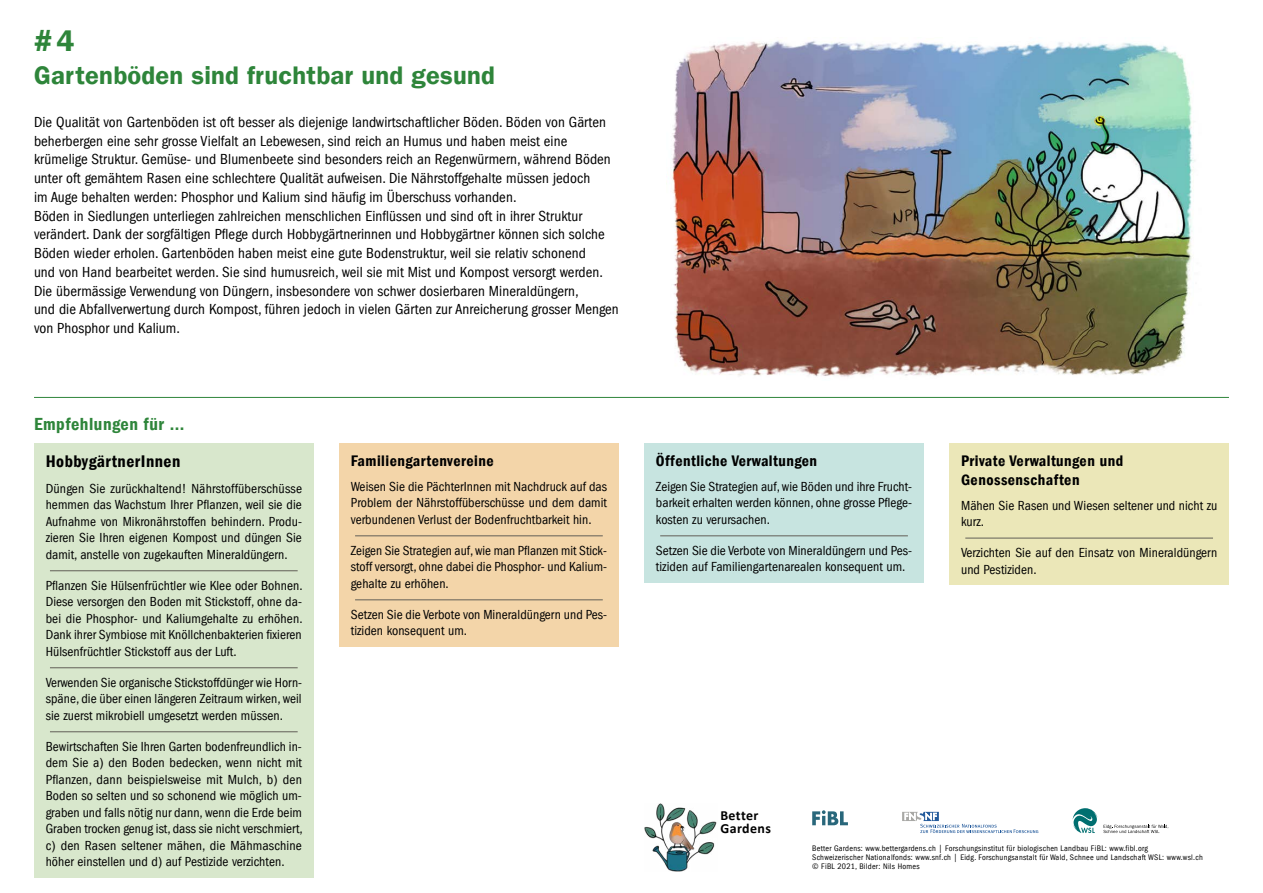
<style>
.page{position:relative;width:1263px;height:893px;background:#fff}
.page>*{position:absolute;margin:0;border:0;box-sizing:border-box;transform-origin:0 0}
.t1{font:30px "Franklin Gothic LT Com Dm";color:#2e853a}
.t2{font:25.5px "Franklin Gothic LT Com Dm";letter-spacing:.01em;color:#2e853a}
.t3{font:18px "Franklin Gothic LT Com Dm Cn";letter-spacing:.03em;color:#2e853a}
.t4{font:17.4px "Franklin Gothic LT Com Dm Cn";letter-spacing:.03em;color:#000}
.t5{font:15.75px/18.8px "Franklin Gothic LT Com Dm Cn";letter-spacing:.03em;color:#000}
.t6{font:condensed 15px/18.8px "Franklin Gothic LT Com";letter-spacing:.005em;color:#000}
.t7{font:700 13.95px/12.6px "Calibri";letter-spacing:.03em;color:#000}
.t8{font:condensed 13.5px/16.5px "Franklin Gothic LT Com";letter-spacing:.005em;color:#000;text-align:justify}
.t9{font:condensed 8.25px/9px "Franklin Gothic LT Com";letter-spacing:.03em;color:#000}
</style>
<div class="page">
<hr style="left:34px;top:397px;width:1195px;height:1px;background:#2e853a">
<svg style="left:812px;top:810px;width:36px;height:15px"></svg>
<img style="left:644px;top:804px;width:73px;height:68px">
<svg style="left:1072px;top:808px;width:97px;height:25px"></svg>
<svg style="left:902px;top:811px;width:37px;height:1px"></svg>
<svg style="left:902px;top:812px;width:136px;height:21px"></svg>
<img style="left:672px;top:40px;width:523px;height:337px">
<div style="left:34px;top:443px;width:280px;height:435px;background:#d8e7cc"></div>
<hr style="left:50px;top:570px;width:248px;height:1px;background:#625f57">
<hr style="left:50px;top:667px;width:248px;height:1px;background:#625f57">
<hr style="left:50px;top:731px;width:248px;height:1px;background:#625f57">
<div style="left:339px;top:443px;width:280px;height:204px;background:#f3d5a9"></div>
<hr style="left:355px;top:535px;width:248px;height:1px;background:#625f57">
<hr style="left:355px;top:599px;width:248px;height:1px;background:#625f57">
<div style="left:644px;top:443px;width:280px;height:140px;background:#c7e4e0"></div>
<hr style="left:660px;top:535px;width:248px;height:1px;background:#625f57">
<div style="left:949px;top:443px;width:280px;height:142px;background:#ebe7b8"></div>
<hr style="left:965px;top:538px;width:248px;height:1px;background:#625f57">
<h1 class="t1" style="left:34px;top:22px;width:42px">#4</h1>
<h2 class="t2" style="left:34px;top:60px;width:462px">Gartenböden sind fruchtbar und gesund</h2>
<p class="t6" style="left:34px;top:113px;width:586px">Die Qualität von Gartenböden ist oft besser als diejenige landwirtschaftlicher Böden. Böden von Gärten beherbergen eine sehr grosse Vielfalt an Lebewesen, sind reich an Humus und haben meist eine krümelige Struktur. Gemüse- und Blumenbeete sind besonders reich an Regenwürmern, während Böden unter oft gemähtem Rasen eine schlechtere Qualität aufweisen. Die Nährstoffgehalte müssen jedoch<br>im Auge behalten werden: Phosphor und Kalium sind häufig im Überschuss vorhanden.<br>Böden in Siedlungen unterliegen zahlreichen menschlichen Einflüssen und sind oft in ihrer Struktur verändert. Dank der sorgfältigen Pflege durch Hobbygärtnerinnen und Hobbygärtner können sich solche Böden wieder erholen. Gartenböden haben meist eine gute Bodenstruktur, weil sie relativ schonend<br>und von Hand bearbeitet werden. Sie sind humusreich, weil sie mit Mist und Kompost versorgt werden.<br>Die übermässige Verwendung von Düngern, insbesondere von schwer dosierbaren Mineraldüngern,<br>und die Abfallverwertung durch Kompost, führen jedoch in vielen Gärten zur Anreicherung grosser Mengen von Phosphor und Kalium.</p>
<h3 class="t3" style="left:34px;top:414px;width:152px">Empfehlungen für ...</h3>
<p class="t4" style="left:46px;top:451px;width:136px">HobbygärtnerInnen</p>
<p class="t8" style="left:46px;top:480px;width:258px">Düngen Sie zurückhaltend! Nährstoffüberschüsse hemmen das Wachstum Ihrer Pflanzen, weil sie die Aufnahme von Mikronährstoffen behindern. Produ&shy;zieren Sie Ihren eigenen Kompost und düngen Sie damit, anstelle von zugekauften Mineraldüngern.</p>
<p class="t8" style="left:46px;top:577px;width:258px">Pflanzen Sie Hülsenfrüchtler wie Klee oder Bohnen.<br>Diese versorgen den Boden mit Stickstoff, ohne da&shy;bei die Phosphor- und Kaliumgehalte zu erhöhen.<br>Dank ihrer Symbiose mit Knöllchenbakterien fixieren Hülsenfrüchtler Stickstoff aus der Luft.</p>
<p class="t8" style="left:46px;top:674px;width:258px">Verwenden Sie organische Stickstoffdünger wie Horn&shy;späne, die über einen längeren Zeitraum wirken, weil sie zuerst mikrobiell umgesetzt werden müssen.</p>
<p class="t8" style="left:46px;top:738px;width:259px">Bewirtschaften Sie Ihren Garten bodenfreundlich in&shy;dem Sie a) den Boden bedecken, wenn nicht mit Pflanzen, dann beispielsweise mit Mulch, b) den Boden so selten und so schonend wie möglich um&shy;graben und falls nötig nur dann, wenn die Erde beim Graben trocken genug ist, dass sie nicht verschmiert, c) den Rasen seltener mähen, die Mähmaschine höher einstellen und d) auf Pestizide verzichten.</p>
<p class="t5" style="left:351px;top:451px;width:144px">Familiengartenvereine</p>
<p class="t8" style="left:351px;top:478px;width:258px">Weisen Sie die PächterInnen mit Nachdruck auf das Problem der Nährstoffüberschüsse und dem damit verbundenen Verlust der Bodenfruchtbarkeit hin.</p>
<p class="t8" style="left:351px;top:542px;width:258px">Zeigen Sie Strategien auf, wie man Pflanzen mit Stick&shy;stoff versorgt, ohne dabei die Phosphor- und Kalium&shy;gehalte zu erhöhen.</p>
<p class="t8" style="left:351px;top:606px;width:258px">Setzen Sie die Verbote von Mineraldüngern und Pes&shy;tiziden konsequent um.</p>
<p class="t5" style="left:656px;top:451px;width:163px">Öffentliche Verwaltungen</p>
<p class="t8" style="left:656px;top:478px;width:258px">Zeigen Sie Strategien auf, wie Böden und ihre Frucht&shy;barkeit erhalten werden können, ohne grosse Pflege&shy;kosten zu verursachen.</p>
<p class="t8" style="left:656px;top:542px;width:258px">Setzen Sie die Verbote von Mineraldüngern und Pes&shy;tiziden auf Familiengartenarealen konsequent um.</p>
<p class="t5" style="left:961px;top:451px;width:164px">Private Verwaltungen und<br>Genossenschaften</p>
<p class="t8" style="left:961px;top:497px;width:258px">Mähen Sie Rasen und Wiesen seltener und nicht zu kurz.</p>
<p class="t8" style="left:961px;top:544px;width:258px">Verzichten Sie auf den Einsatz von Mineraldüngern und Pestiziden.</p>
<p class="t7" style="left:720px;top:809px;width:52px">Better<br>Gardens</p>
<p class="t9" style="left:812px;top:844px;width:392px">Better Gardens: www.bettergardens.ch | Forschungsinstitut für biologischen Landbau FiBL: www.fibl.org<br>Schweizerischer Nationalfonds: www.snf.ch | Eidg. Forschungsanstalt für Wald, Schnee und Landschaft WSL: www.wsl.ch © FiBL 2021, Bilder: Nils Homes</p>
</div>
